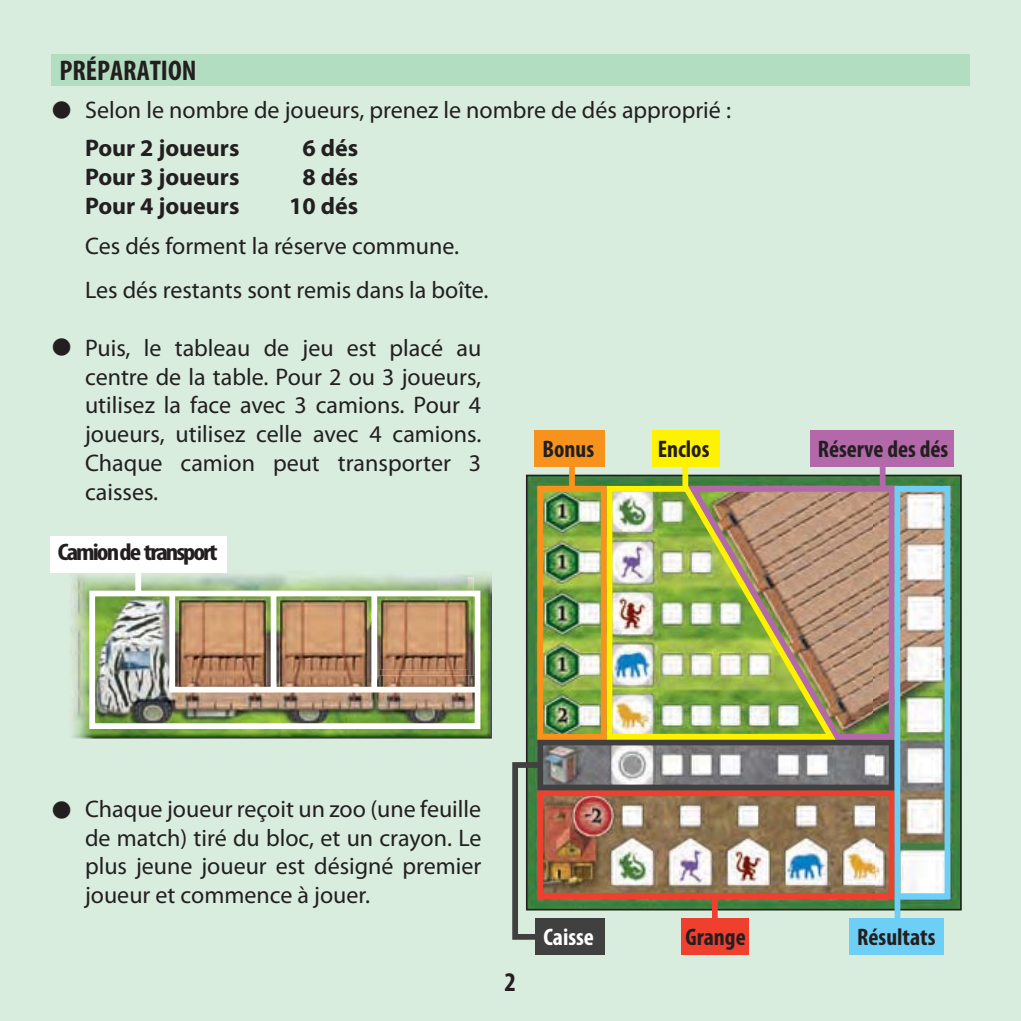
<style>
.page{position:relative;width:1021px;height:1021px;background:#fff}
.page>*{position:absolute;margin:0;border:0;box-sizing:border-box;transform-origin:0 0}
.t1{font:700 condensed 28.5px "Myriad Pro";color:#231f20}
.t2{font:700 condensed 27px "Myriad Pro";color:#231f20}
.t3{font:24px/28.8px "Myriad Pro";color:#231f20;text-align:justify}
.t4{font:700 24px "Myriad Pro";color:#231f20}
.t5{font:700 condensed 24px "Myriad Pro";color:#231f20}
.t6{font:700 condensed 24px "Myriad Pro";letter-spacing:-.075em;color:#231f20;scale:1.14 1}
.t7{font:700 condensed 24px "Myriad Pro";color:#fff}
</style>
<div class="page">
<div style="left:0;top:0;width:1020px;height:1020px;background:#d8eddd"></div>
<div style="left:51px;top:54px;width:918px;height:32px;background:#b3ddc0"></div>
<img style="left:529px;top:477px;width:429px;height:430px">
<div style="left:526px;top:474px;width:435px;height:436px;border:2px solid #231f20"></div>
<div style="left:682px;top:460px;width:6px;height:28px;background:#fff200"></div>
<div style="left:879px;top:461px;width:6px;height:28px;background:#b368aa"></div>
<div style="left:569px;top:461px;width:6px;height:28px;background:#f7931d"></div>
<div style="left:810px;top:430px;width:143px;height:36px;background:#b368aa"></div>
<div style="left:537px;top:790px;width:357px;height:109px;border:6px solid #ef402f"></div>
<div style="left:537px;top:739px;width:357px;height:51px;border:6px solid #404041"></div>
<img style="left:603px;top:483px;width:82px;height:259px">
<img style="left:685px;top:481px;width:212px;height:261px">
<img style="left:891px;top:483px;width:62px;height:449px">
<div style="left:849px;top:918px;width:94px;height:37px;background:#6dcff6"></div>
<div style="left:652px;top:430px;width:68px;height:36px;background:#fff200"></div>
<div style="left:712px;top:897px;width:5px;height:28px;background:#ef402f"></div>
<div style="left:681px;top:918px;width:68px;height:37px;background:#ef402f"></div>
<svg style="left:512px;top:759px;width:49px;height:181px"></svg>
<div style="left:535px;top:918px;width:69px;height:37px;background:#404041"></div>
<div style="left:537px;top:486px;width:69px;height:253px;border:6px solid #f7931d"></div>
<div style="left:534px;top:430px;width:71px;height:36px;background:#f7931d"></div>
<img style="left:68px;top:572px;width:424px;height:166px">
<img style="left:86px;top:572px;width:397px;height:160px">
<div style="left:51px;top:536px;width:176px;height:36px;background:#fff"></div>
<img style="left:166px;top:577px;width:317px;height:118px">
<div style="left:271px;top:593px;width:5px;height:96px;background:#fff"></div>
<div style="left:371px;top:592px;width:6px;height:96px;background:#fff"></div>
<p class="t1" style="left:60px;top:60px;width:138px">PRÉPARATION</p>
<p class="t3" style="left:85px;top:97px;width:647px">Selon le nombre de joueurs, prenez le nombre de dés approprié :</p>
<p class="t4" style="left:85px;top:139px;width:156px">Pour 2 joueurs</p>
<p class="t4" style="left:302px;top:139px;width:57px">6 dés</p>
<p class="t4" style="left:85px;top:167px;width:156px">Pour 3 joueurs</p>
<p class="t4" style="left:302px;top:167px;width:57px">8 dés</p>
<p class="t4" style="left:85px;top:196px;width:156px">Pour 4 joueurs</p>
<p class="t4" style="left:289px;top:196px;width:70px">10 dés</p>
<p class="t3" style="left:85px;top:226px;width:405px;line-height:43.8px">Ces dés forment la réserve commune.<br>Les dés restants sont remis dans la boîte.</p>
<p class="t3" style="left:85px;top:335px;width:398px">Puis, le tableau de jeu est placé au centre de la table. Pour 2 ou 3 joueurs, utilisez la face avec 3 camions. Pour 4 joueurs, utilisez celle avec 4 camions.<br>Chaque camion peut transporter 3 caisses.</p>
<p class="t6" style="left:58px;top:542px;width:142px">Camion de transport</p>
<p class="t5" style="left:542px;top:439px;width:53px">Bonus</p>
<p class="t5" style="left:657px;top:439px;width:53px">Enclos</p>
<p class="t5" style="left:817px;top:439px;width:132px">Réserve des dés</p>
<p class="t3" style="left:85px;top:795px;width:398px">Chaque joueur reçoit un zoo (une feuille de match) tiré du bloc, et un crayon. Le plus jeune joueur est désigné premier joueur et commence à jouer.</p>
<p class="t2" style="left:504px;top:971px;width:13px">2</p>
<p class="t7" style="left:543px;top:928px;width:52px">Caisse</p>
<p class="t5" style="left:685px;top:928px;width:62px">Grange</p>
<p class="t5" style="left:857px;top:928px;width:80px">Résultats</p>
</div>
